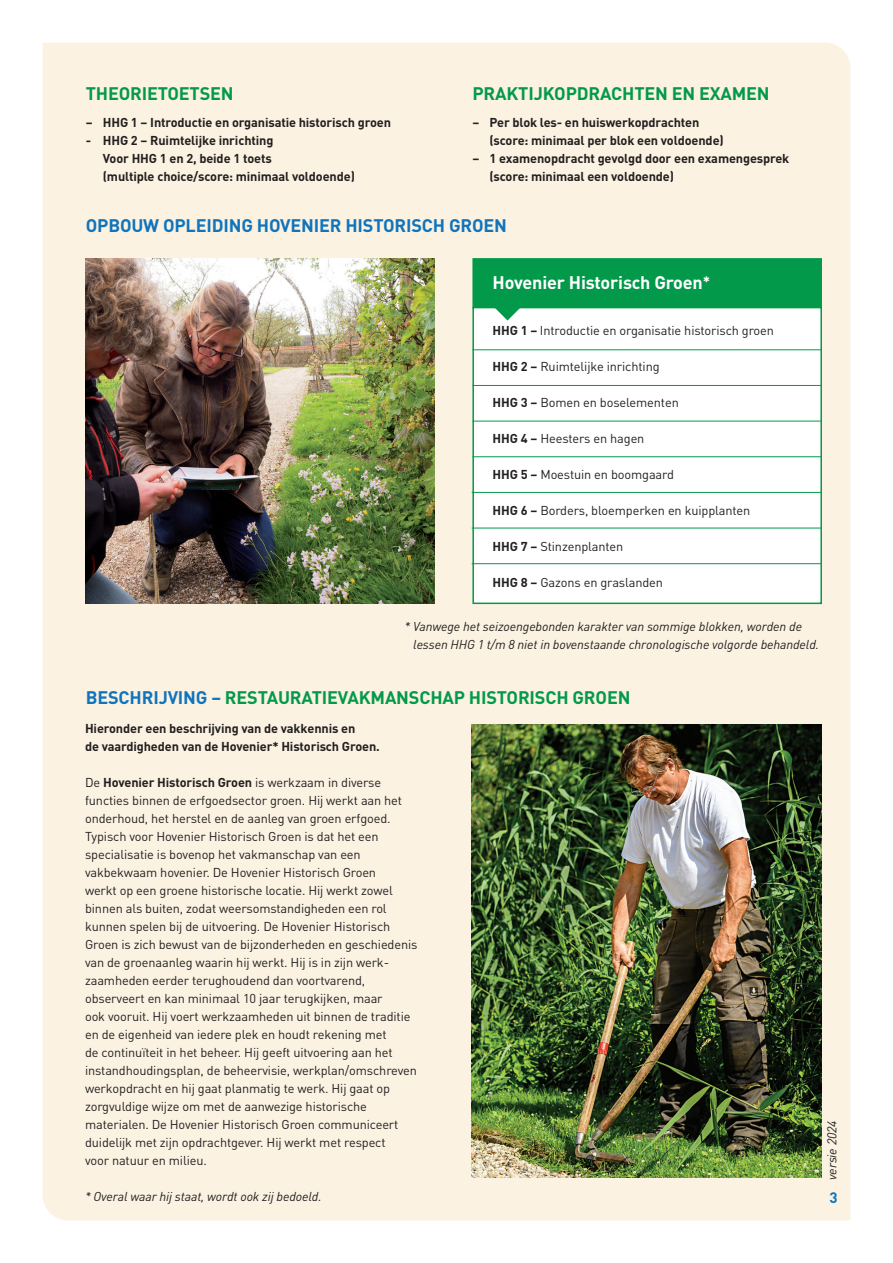
<style>
.page{position:relative;width:893px;height:1263px;background:#fff}
.page>*{position:absolute;margin:0;border:0;box-sizing:border-box;transform-origin:0 0}
.t1{font:700 18px "DIN";letter-spacing:-.01em;color:#03994a}
.t2{font:700 18px "DIN";letter-spacing:-.01em;color:#1074bc}
.t3{font:700 18px "DIN";letter-spacing:-.01em;color:#fff}
.t4{font:700 15px "DIN";color:#1074bc}
.t5{font:12.75px/18px "DIN";letter-spacing:-.01em;color:#231f20}
.t6{font:700 12.75px/18px "DIN";letter-spacing:-.01em;color:#231f20}
.t7{font:italic 12.75px/18px "DIN";letter-spacing:-.01em;color:#231f20}
.s1{font-size:15px}
.s2{font-weight:700}
.s3{color:#1074bc}
</style>
<div class="page">
<div style="left:43px;top:43px;width:807px;height:1177px;background:#fbf2e2"></div>
<div style="left:472px;top:258px;width:350px;height:51px;background:#03994a;border:2px solid #03994a"></div>
<div style="left:472px;top:307px;width:350px;height:297px;background:#fff;border:2px solid #03994a"></div>
<hr style="left:472px;top:349px;width:350px;height:1px;background:#03994a">
<hr style="left:472px;top:385px;width:350px;height:1px;background:#03994a">
<hr style="left:472px;top:421px;width:350px;height:1px;background:#03994a">
<hr style="left:472px;top:456px;width:350px;height:1px;background:#03994a">
<hr style="left:472px;top:492px;width:349px;height:1px;background:#03994a">
<hr style="left:472px;top:528px;width:349px;height:1px;background:#03994a">
<hr style="left:472px;top:563px;width:349px;height:1px;background:#03994a">
<svg style="left:494px;top:306px;width:27px;height:15px"></svg>
<img style="left:472px;top:724px;width:349px;height:454px">
<img style="left:85px;top:258px;width:350px;height:345px">
<h1 class="t1" style="left:86px;top:81px;width:149px">THEORIETOETSEN</h1>
<p class="t6" style="left:86px;top:112px;width:307px">– HHG 1 – Introductie en organisatie historisch groen</p>
<p class="t6" style="left:103px;top:130px;width:254px;text-indent:-17px">- HHG 2 – Ruimtelijke inrichting<br>Voor HHG 1 en 2, beide 1 toets<br>(multiple choice/score: minimaal voldoende)</p>
<h1 class="t1" style="left:472px;top:81px;width:299px">PRAKTIJKOPDRACHTEN EN EXAMEN</h1>
<p class="t6" style="left:489px;top:112px;width:236px;text-indent:-17px">– Per blok les- en huiswerkopdrachten (score: minimaal per blok een voldoende)</p>
<p class="t6" style="left:489px;top:148px;width:301px;text-indent:-17px">– 1 examenopdracht gevolgd door een examengesprek (score: minimaal een voldoende)</p>
<h1 class="t2" style="left:86px;top:214px;width:423px">OPBOUW OPLEIDING HOVENIER HISTORISCH GROEN</h1>
<h1 class="t3" style="left:492px;top:270px;width:219px">Hovenier Historisch Groen<span class="s1">*</span></h1>
<p class="t5" style="left:492px;top:321px;width:283px"><span class="s2">HHG 1 –</span> Introductie en organisatie historisch groen</p>
<p class="t5" style="left:492px;top:357px;width:169px"><span class="s2">HHG 2 –</span> Ruimtelijke inrichting</p>
<p class="t5" style="left:492px;top:393px;width:188px"><span class="s2">HHG 3 –</span> Bomen en boselementen</p>
<p class="t5" style="left:492px;top:429px;width:153px"><span class="s2">HHG 4 –</span> Heesters en hagen</p>
<p class="t5" style="left:492px;top:465px;width:183px"><span class="s2">HHG 5 –</span> Moestuin en boomgaard</p>
<p class="t5" style="left:492px;top:501px;width:259px"><span class="s2">HHG 6 –</span> Borders, bloemperken en kuipplanten</p>
<p class="t5" style="left:492px;top:537px;width:132px"><span class="s2">HHG 7 –</span> Stinzenplanten</p>
<p class="t5" style="left:492px;top:573px;width:172px"><span class="s2">HHG 8 –</span> Gazons en graslanden</p>
<p class="t7" style="left:413px;top:617px;width:408px;text-indent:-9px">* Vanwege het seizoengebonden karakter van sommige blokken, worden de lessen HHG 1 t/m 8 niet in bovenstaande chronologische volgorde behandeld.</p>
<h1 class="t1" style="left:86px;top:685px;width:546px"><span class="s3">BESCHRIJVING –</span> RESTAURATIEVAKMANSCHAP HISTORISCH GROEN</h1>
<p class="t6" style="left:85px;top:718px;width:296px">Hieronder een beschrijving van de vakkennis en<br>de vaardigheden van de Hovenier* Historisch Groen.</p>
<p class="t5" style="left:85px;top:773px;width:334px">De <span class="s2">Hovenier Historisch Groen</span> is werkzaam in diverse functies binnen de erfgoedsector groen. Hij werkt aan het onderhoud, het herstel en de aanleg van groen erfgoed.<br>Typisch voor Hovenier Historisch Groen is dat het een specialisatie is bovenop het vakmanschap van een vakbekwaam hovenier. De Hovenier Historisch Groen<br>werkt op een groene historische locatie. Hij werkt zowel binnen als buiten, zodat weersomstandigheden een rol kunnen spelen bij de uitvoering. De Hovenier Historisch Groen is zich bewust van de bijzonderheden en geschiedenis van de groenaanleg waarin hij werkt. Hij is in zijn werk&shy;zaamheden eerder terughoudend dan voortvarend, observeert en kan minimaal 10 jaar terugkijken, maar<br>ook vooruit. Hij voert werkzaamheden uit binnen de traditie en de eigenheid van iedere plek en houdt rekening met<br>de continuïteit in het beheer. Hij geeft uitvoering aan het instandhoudingsplan, de beheervisie, werkplan/omschreven werkopdracht en hij gaat planmatig te werk. Hij gaat op zorgvuldige wijze om met de aanwezige historische materialen. De Hovenier Historisch Groen communiceert duidelijk met zijn opdrachtgever. Hij werkt met respect<br>voor natuur en milieu.</p>
<p class="t7" style="left:85px;top:1187px;width:238px">* Overal waar hij staat, wordt ook zij bedoeld.</p>
<p class="t4" style="left:829px;top:1188px;width:10px">3</p>
<p class="t7" style="left:823px;top:1180px;width:61px;rotate:-90deg">versie 2024</p>
</div>
